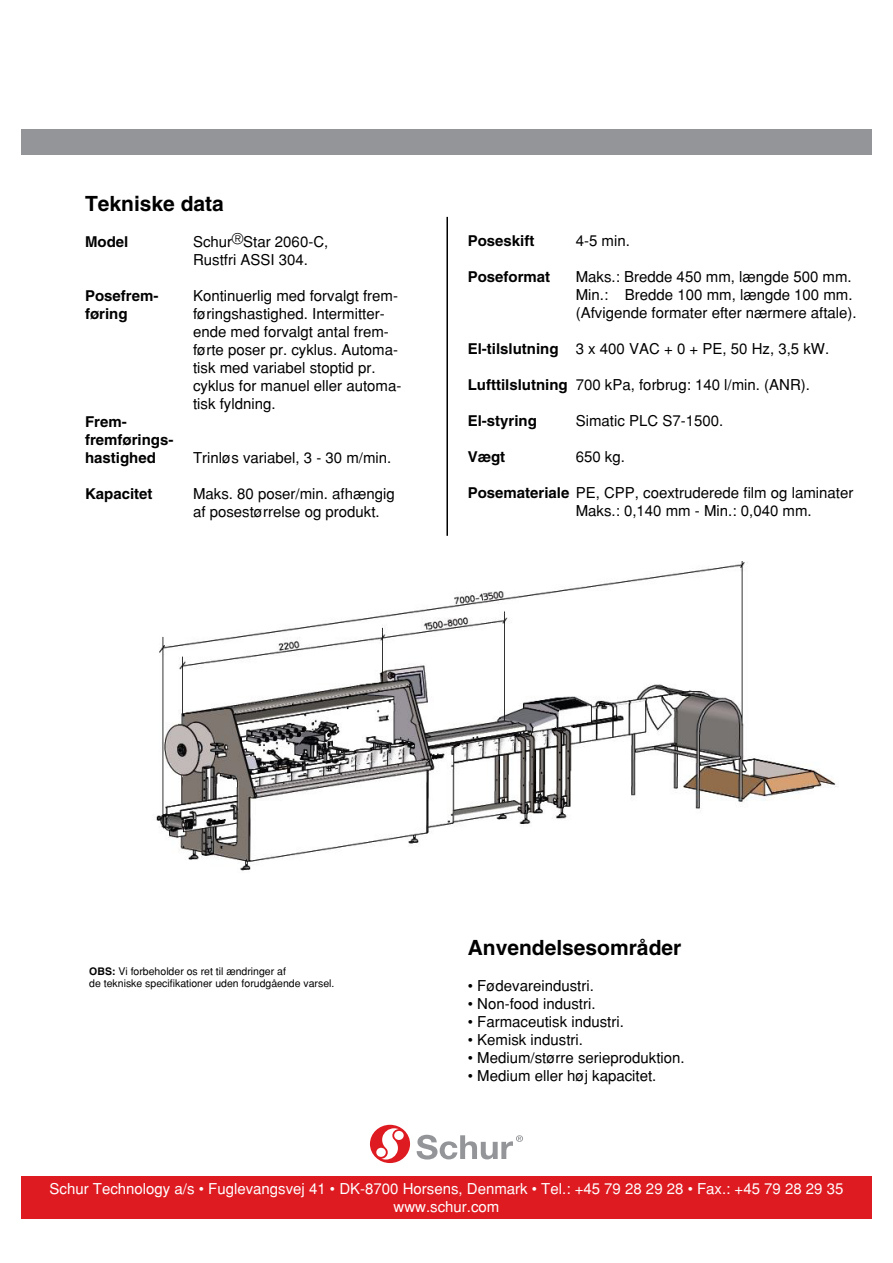
<style>
.page{position:relative;width:893px;height:1263px;background:#fff}
.page>*{position:absolute;margin:0;border:0;box-sizing:border-box;transform-origin:0 0}
.t1{font:700 21px "Helvetica";color:#000}
.t2{font:15px/18px "Helvetica";color:#000}
.t3{font:15px/18px "Helvetica";color:#fff;text-align:center}
.t4{font:700 15px/18px "Helvetica";color:#000}
.t5{font:10.5px/12.6px "Helvetica";color:#000}
.s1{font-weight:700}
</style>
<div class="page">
<div style="left:21px;top:1176px;width:851px;height:42px;background:#df1b22"></div>
<div style="left:21px;top:130px;width:851px;height:25px;background:#939598"></div>
<svg style="left:417px;top:1135px;width:106px;height:24px"></svg>
<div style="left:370px;top:1125px;width:40px;height:38px;background:#df1b22;border-radius:50%"></div>
<div style="left:394px;top:1131px;width:10px;height:9px;background:#fff;border-radius:50%"></div>
<div style="left:376px;top:1148px;width:10px;height:9px;background:#fff;border-radius:50%"></div>
<svg style="left:381px;top:1128px;width:18px;height:31px"></svg>
<hr style="left:446px;top:217px;width:2px;height:319px;background:#000">
<img style="left:156px;top:561px;width:683px;height:310px">
<h1 class="t1" style="left:85px;top:190px;width:140px">Tekniske data</h1>
<p class="t4" style="left:85px;top:232px;width:45px">Model</p>
<p class="t2" style="left:193px;top:232px;width:137px">Schur®Star 2060-C,<br>Rustfri ASSI 304.</p>
<p class="t4" style="left:85px;top:286px;width:75px">Posefrem-</p>
<p class="t2" style="left:193px;top:286px;width:207px">Kontinuerlig med forvalgt frem-</p>
<p class="t4" style="left:85px;top:304px;width:44px">føring</p>
<p class="t2" style="left:193px;top:304px;width:210px">føringshastighed. Intermitter&shy;ende med forvalgt antal frem&shy;førte poser pr. cyklus. Automa&shy;tisk med variabel stoptid pr. cyklus for manuel eller automa&shy;tisk fyldning.</p>
<p class="t4" style="left:85px;top:412px;width:90px">Frem&shy;fremførings&shy;hastighed</p>
<p class="t2" style="left:193px;top:448px;width:200px">Trinløs variabel, 3 - 30 m/min.</p>
<p class="t4" style="left:85px;top:484px;width:69px">Kapacitet</p>
<p class="t2" style="left:193px;top:484px;width:203px">Maks. 80 poser/min. afhængig af posestørrelse og produkt.</p>
<p class="t4" style="left:468px;top:231px;width:68px">Poseskift</p>
<p class="t2" style="left:576px;top:231px;width:56px">4-5 min.</p>
<p class="t4" style="left:468px;top:267px;width:84px">Poseformat</p>
<p class="t2" style="left:576px;top:267px;width:282px">Maks.: Bredde 450 mm, længde 500 mm.<br>Min.: Bredde 100 mm, længde 100 mm. (Afvigende formater efter nærmere aftale).</p>
<p class="t2" style="left:468px;top:339px;width:363px"><span class="s1">El-tilslutning</span> 3 x 400 VAC + 0 + PE, 50 Hz, 3,5 kW.</p>
<p class="t2" style="left:468px;top:375px;width:344px"><span class="s1">Lufttilslutning</span> 700 kPa, forbrug: 140 l/min. (ANR).</p>
<p class="t4" style="left:468px;top:411px;width:71px">El-styring</p>
<p class="t2" style="left:576px;top:411px;width:149px">Simatic PLC S7-1500.</p>
<p class="t4" style="left:468px;top:447px;width:39px">Vægt</p>
<p class="t2" style="left:576px;top:447px;width:51px">650 kg.</p>
<p class="t2" style="left:576px;top:483px;width:279px;text-indent:-108px"><span class="s1">Posemateriale</span> PE, CPP, coextruderede film og laminater<br>Maks.: 0,140 mm - Min.: 0,040 mm.</p>
<p class="t5" style="left:89px;top:964px;width:247px"><span class="s1">OBS:</span> Vi forbeholder os ret til ændringer af<br>de tekniske specifikationer uden forudgående varsel.</p>
<h1 class="t1" style="left:468px;top:935px;width:215px">Anvendelsesområder</h1>
<p class="t2" style="left:468px;top:976px;width:128px">• Fødevareindustri.</p>
<p class="t2" style="left:468px;top:994px;width:129px">• Non-food industri.</p>
<p class="t2" style="left:468px;top:1012px;width:158px">• Farmaceutisk industri.</p>
<p class="t2" style="left:468px;top:1030px;width:117px">• Kemisk industri.</p>
<p class="t2" style="left:468px;top:1048px;width:218px">• Medium/større serieproduktion.</p>
<p class="t2" style="left:468px;top:1066px;width:190px">• Medium eller høj kapacitet.</p>
<p class="t3" style="left:50px;top:1179px;width:795px">Schur Technology a/s • Fuglevangsvej 41 • DK-8700 Horsens, Denmark • Tel.: +45 79 28 29 28 • Fax.: +45 79 28 29 35 www.schur.com</p>
</div>
